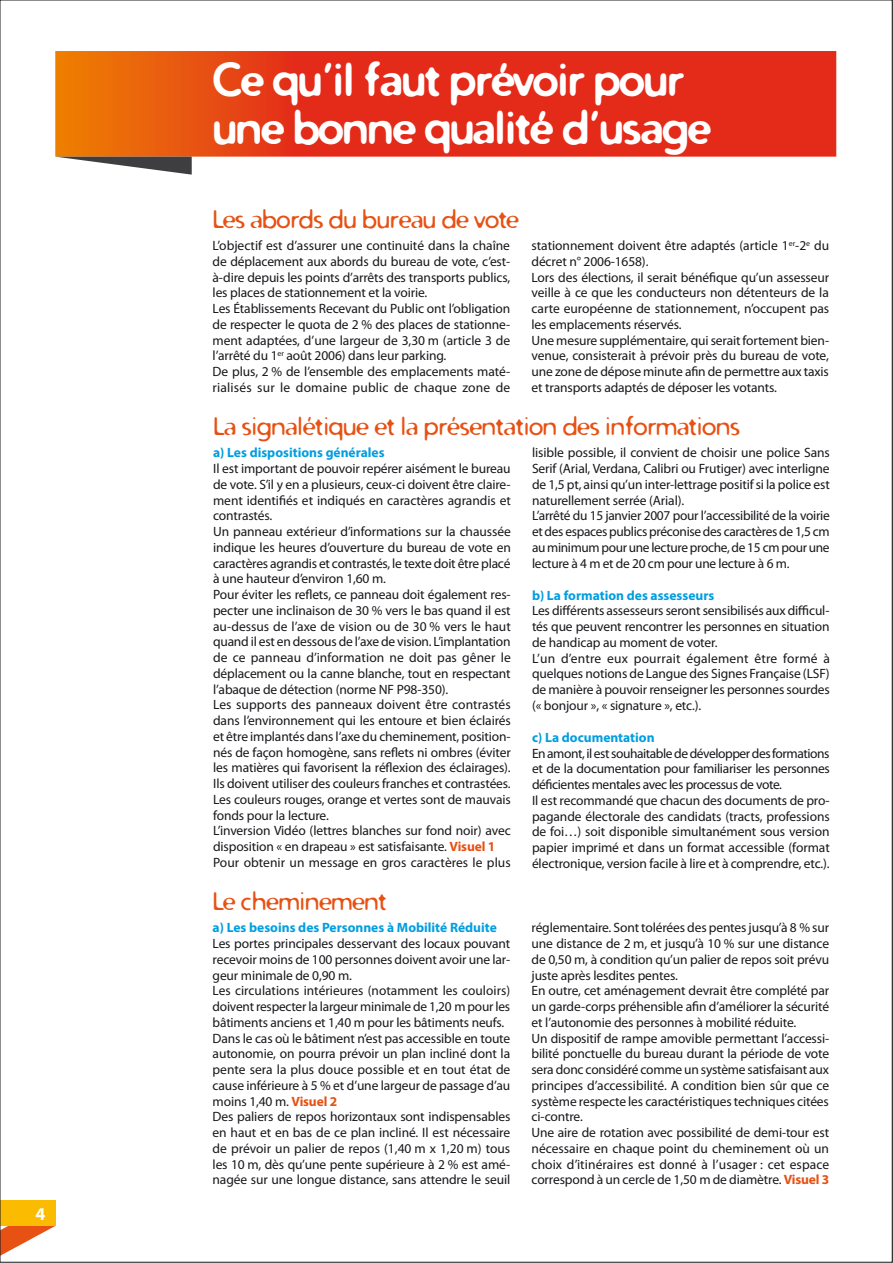
<style>
.page{position:relative;width:893px;height:1263px;background:#fff}
.page>*{position:absolute;margin:0;border:0;box-sizing:border-box;transform-origin:0 0}
.titre{font:700 43.5px/48px "Distro";color:#fff}
.sous_titre{font:25.5px "Distro";color:#e75113}
.folio{font:700 18px "Myriad Pro";color:#fff}
.texte_courant{font:13.5px/15.8px "Myriad Pro";letter-spacing:-.01em;color:#1a171c;text-align:justify}
.sous_sous_titre{font:700 13.5px "Myriad Pro";color:#009ee0}
.texte_courant-2{font:13.5px/15.8px "Myriad Pro";letter-spacing:.01em;color:#1a171c}
.s1{font-weight:700;color:#e75113}
</style>
<div class="page">
<svg style="left:55px;top:51px;width:781px;height:106px;background:#e53816"></svg>
<svg style="left:58px;top:157px;width:134px;height:18px"></svg>
<svg style="left:0;top:1200px;width:56px;height:63px"></svg>
<div style="left:0;top:1201px;width:56px;height:25px;background:#fabb00"></div>
<svg style="left:892px;top:0;width:1px;height:1262px"></svg>
<p class="folio" style="left:35px;top:1202px;width:11px">4</p>
<p class="titre" style="left:213px;top:55px;width:499px">Ce qu’il faut prévoir pour une bonne qualité d’usage</p>
<p class="sous_titre" style="left:213px;top:203px;width:308px">Les abords du bureau de vote</p>
<p class="texte_courant" style="left:213px;top:238px;width:299px">L’objectif est d’assurer une continuité dans la chaîne de déplacement aux abords du bureau de vote, c’est&shy;à-dire depuis les points d’arrêts des transports publics, les places de stationnement et la voirie.</p>
<p class="texte_courant" style="left:213px;top:301px;width:299px">Les Établissements Recevant du Public ont l’obligation de respecter le quota de 2 % des places de stationne&shy;ment adaptées, d’une largeur de 3,30 m (article 3 de l’arrêté du 1<sup>er</sup> août 2006) dans leur parking.</p>
<p class="texte_courant-2" style="left:213px;top:364px;width:299px">De plus, 2 % de l’ensemble des emplacements maté&shy;rialisés sur le domaine public de chaque zone de</p>
<p class="texte_courant" style="left:531px;top:238px;width:299px">stationnement doivent être adaptés (article 1<sup>er</sup>-2<sup>e</sup> du décret n° 2006-1658).</p>
<p class="texte_courant" style="left:531px;top:269px;width:299px">Lors des élections, il serait bénéfique qu’un assesseur veille à ce que les conducteurs non détenteurs de la carte européenne de stationnement, n’occupent pas les emplacements réservés.</p>
<p class="texte_courant" style="left:531px;top:332px;width:299px">Une mesure supplémentaire, qui serait fortement bien&shy;venue, consisterait à prévoir près du bureau de vote, une zone de dépose minute afin de permettre aux taxis et transports adaptés de déposer les votants.</p>
<p class="sous_titre" style="left:213px;top:410px;width:528px">La signalétique et la présentation des informations</p>
<p class="sous_sous_titre" style="left:213px;top:444px;width:173px">a) Les dispositions générales</p>
<p class="texte_courant" style="left:213px;top:461px;width:299px">Il est important de pouvoir repérer aisément le bureau de vote. S’il y en a plusieurs, ceux-ci doivent être claire&shy;ment identifiés et indiqués en caractères agrandis et contrastés.</p>
<p class="texte_courant" style="left:213px;top:524px;width:299px">Un panneau extérieur d’informations sur la chaussée indique les heures d’ouverture du bureau de vote en caractères agrandis et contrastés, le texte doit être placé à une hauteur d’environ 1,60 m.</p>
<p class="texte_courant" style="left:213px;top:587px;width:299px">Pour éviter les reflets, ce panneau doit également res&shy;pecter une inclinaison de 30 % vers le bas quand il est au-dessus de l’axe de vision ou de 30 % vers le haut quand il est en dessous de l’axe de vision. L’implantation de ce panneau d’information ne doit pas gêner le déplacement ou la canne blanche, tout en respectant l’abaque de détection (norme NF P98-350).</p>
<p class="texte_courant" style="left:213px;top:697px;width:299px">Les supports des panneaux doivent être contrastés dans l’environnement qui les entoure et bien éclairés et être implantés dans l’axe du cheminement, position&shy;nés de façon homogène, sans reflets ni ombres (éviter les matières qui favorisent la réflexion des éclairages).<br>Ils doivent utiliser des couleurs franches et contrastées.<br>Les couleurs rouges, orange et vertes sont de mauvais fonds pour la lecture.</p>
<p class="texte_courant" style="left:213px;top:823px;width:299px">L’inversion Vidéo (lettres blanches sur fond noir) avec disposition « en drapeau » est satisfaisante. <span class="s1">Visuel 1</span></p>
<p class="texte_courant" style="left:213px;top:855px;width:299px">Pour obtenir un message en gros caractères le plus</p>
<p class="texte_courant" style="left:532px;top:445px;width:299px">lisible possible, il convient de choisir une police Sans Serif (Arial, Verdana, Calibri ou Frutiger) avec interligne de 1,5 pt, ainsi qu’un inter-lettrage positif si la police est naturellement serrée (Arial).</p>
<p class="texte_courant" style="left:532px;top:508px;width:299px">L’arrêté du 15 janvier 2007 pour l’accessibilité de la voirie et des espaces publics préconise des caractères de 1,5 cm au minimum pour une lecture proche, de 15 cm pour une lecture à 4 m et de 20 cm pour une lecture à 6 m.</p>
<p class="sous_sous_titre" style="left:532px;top:586px;width:184px">b) La formation des assesseurs</p>
<p class="texte_courant" style="left:532px;top:603px;width:299px">Les différents assesseurs seront sensibilisés aux difficul&shy;tés que peuvent rencontrer les personnes en situation de handicap au moment de voter.</p>
<p class="texte_courant" style="left:532px;top:650px;width:299px">L’un d’entre eux pourrait également être formé à quelques notions de Langue des Signes Française (LSF) de manière à pouvoir renseigner les personnes sourdes (« bonjour », « signature », etc.).</p>
<p class="sous_sous_titre" style="left:532px;top:728px;width:124px">c) La documentation</p>
<p class="texte_courant" style="left:532px;top:745px;width:299px">En amont, il est souhaitable de développer des formations et de la documentation pour familiariser les personnes déficientes mentales avec les processus de vote.</p>
<p class="texte_courant" style="left:532px;top:793px;width:299px">Il est recommandé que chacun des documents de pro&shy;pagande électorale des candidats (tracts, professions de foi…) soit disponible simultanément sous version papier imprimé et dans un format accessible (format électronique, version facile à lire et à comprendre, etc.).</p>
<p class="sous_titre" style="left:213px;top:885px;width:176px">Le cheminement</p>
<p class="sous_sous_titre" style="left:213px;top:919px;width:286px">a) Les besoins des Personnes à Mobilité Réduite</p>
<p class="texte_courant" style="left:213px;top:936px;width:299px">Les portes principales desservant des locaux pouvant recevoir moins de 100 personnes doivent avoir une lar&shy;geur minimale de 0,90 m.</p>
<p class="texte_courant" style="left:213px;top:983px;width:299px">Les circulations intérieures (notamment les couloirs) doivent respecter la largeur minimale de 1,20 m pour les bâtiments anciens et 1,40 m pour les bâtiments neufs.</p>
<p class="texte_courant" style="left:213px;top:1030px;width:299px">Dans le cas où le bâtiment n’est pas accessible en toute autonomie, on pourra prévoir un plan incliné dont la pente sera la plus douce possible et en tout état de cause inférieure à 5 % et d’une largeur de passage d’au moins 1,40 m. <span class="s1">Visuel 2</span></p>
<p class="texte_courant" style="left:213px;top:1109px;width:299px">Des paliers de repos horizontaux sont indispensables en haut et en bas de ce plan incliné. Il est nécessaire de prévoir un palier de repos (1,40 m x 1,20 m) tous les 10 m, dès qu’une pente supérieure à 2 % est amé&shy;nagée sur une longue distance, sans attendre le seuil</p>
<p class="texte_courant" style="left:531px;top:920px;width:299px">réglementaire. Sont tolérées des pentes jusqu’à 8 % sur une distance de 2 m, et jusqu’à 10 % sur une distance de 0,50 m, à condition qu’un palier de repos soit prévu juste après lesdites pentes.</p>
<p class="texte_courant" style="left:531px;top:983px;width:299px">En outre, cet aménagement devrait être complété par un garde-corps préhensible afin d’améliorer la sécurité et l’autonomie des personnes à mobilité réduite.</p>
<p class="texte_courant" style="left:531px;top:1030px;width:299px">Un dispositif de rampe amovible permettant l’accessi&shy;bilité ponctuelle du bureau durant la période de vote sera donc considéré comme un système satisfaisant aux principes d’accessibilité. A condition bien sûr que ce système respecte les caractéristiques techniques citées ci-contre.</p>
<p class="texte_courant" style="left:531px;top:1125px;width:299px">Une aire de rotation avec possibilité de demi-tour est nécessaire en chaque point du cheminement où un choix d’itinéraires est donné à l’usager : cet espace correspond à un cercle de 1,50 m de diamètre. <span class="s1">Visuel 3</span></p>
</div>
